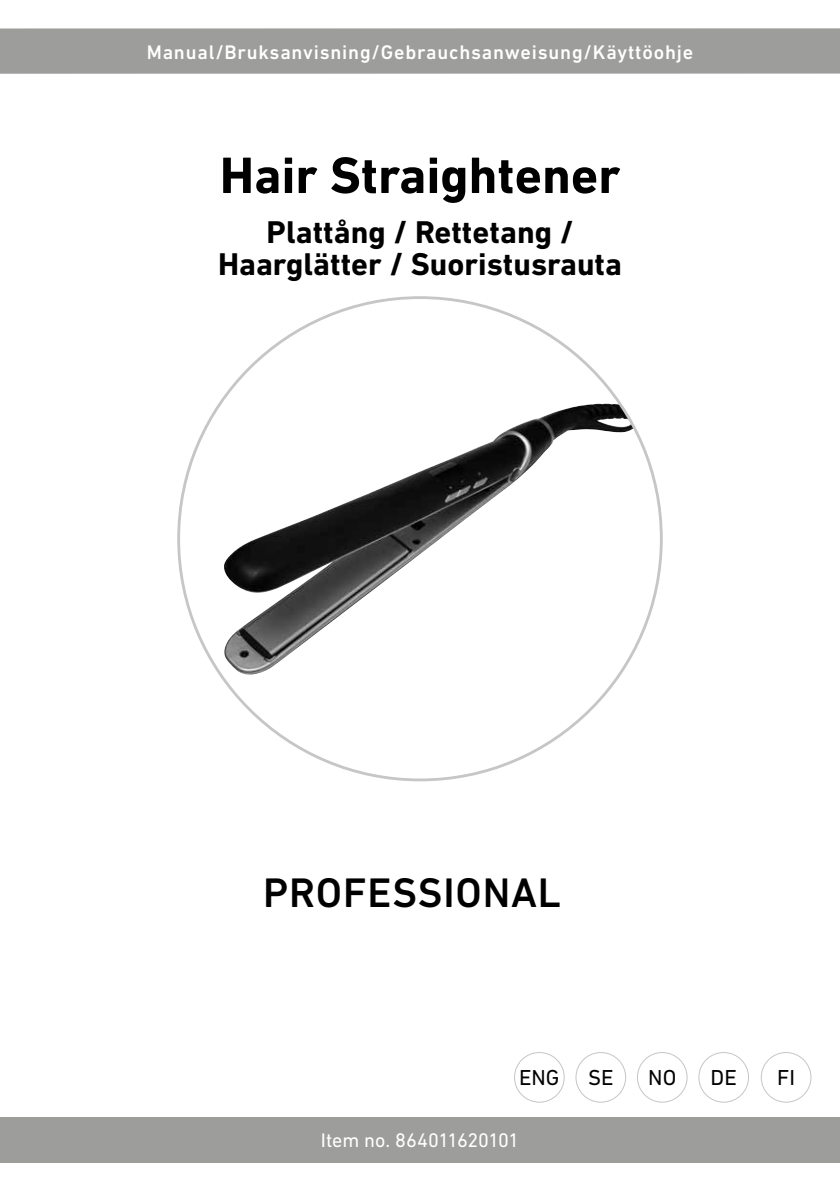
<style>
.page{position:relative;width:840px;height:1191px;background:#fff}
.page>*{position:absolute;margin:0;border:0;box-sizing:border-box;transform-origin:0 0}
.t1{font:700 52px "DIN Next LT Pro";color:#000}
.t2{font:500 42px "DIN Next LT Pro";letter-spacing:.02em;color:#000}
.t3{font:700 32px/32px "DIN Next LT Pro";color:#000;text-align:center}
.t4{font:22px "DIN Next LT Pro";color:#000}
.t5{font:500 20px "DIN Next LT Pro";letter-spacing:.04em;color:#fff}
.t6{font:20px "DIN Next LT Pro";letter-spacing:-.005em;color:#fff}
</style>
<div class="page">
<div style="left:0;top:1117px;width:839px;height:45px;background:#9d9d9c"></div>
<img style="left:224px;top:403px;width:409px;height:272px">
<div style="left:0;top:28px;width:839px;height:46px;background:#9d9d9c"></div>
<div style="left:575px;top:1052px;width:50px;height:50px;border:1px solid #c6c6c6;border-radius:50%"></div>
<div style="left:513px;top:1052px;width:51px;height:50px;border:1px solid #c6c6c6;border-radius:50%"></div>
<div style="left:636px;top:1052px;width:51px;height:50px;border:1px solid #c6c6c6;border-radius:50%"></div>
<div style="left:760px;top:1052px;width:51px;height:50px;border:1px solid #c6c6c6;border-radius:50%"></div>
<div style="left:698px;top:1052px;width:50px;height:50px;border:1px solid #c6c6c6;border-radius:50%"></div>
<p class="t5" style="left:147px;top:40px;width:547px">Manual/Bruksanvisning/Gebrauchsanweisung/Käyttöohje</p>
<h1 class="t1" style="left:220px;top:145px;width:402px">Hair Straightener</h1>
<h3 class="t3" style="left:218px;top:216px;width:405px">Plattång / Rettetang /<br>Haarglätter / Suoristusrauta</h3>
<h2 class="t2" style="left:263px;top:868px;width:299px">PROFESSIONAL</h2>
<p class="t4" style="left:519px;top:1065px;width:42px">ENG</p>
<p class="t4" style="left:587px;top:1065px;width:27px">SE</p>
<p class="t4" style="left:647px;top:1065px;width:30px">NO</p>
<p class="t4" style="left:710px;top:1065px;width:28px">DE</p>
<p class="t4" style="left:776px;top:1065px;width:19px">FI</p>
<p class="t6" style="left:320px;top:1129px;width:200px">Item no. 864011620101</p>
</div>
